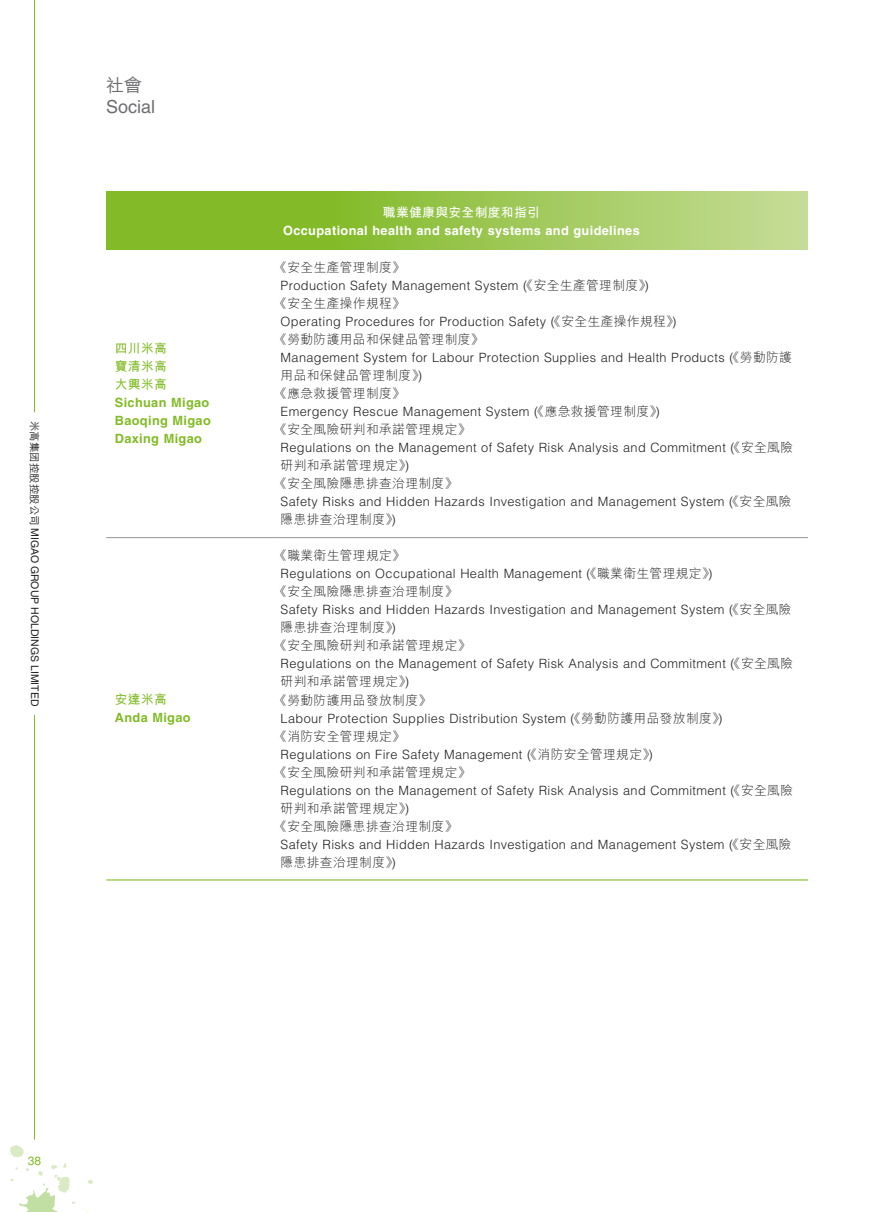
<style>
.page{position:relative;width:893px;height:1212px;background:#fff}
.page>*{position:absolute;margin:0;border:0;box-sizing:border-box;transform-origin:0 0}
.t1{font:18px "Helvetica LT Std";color:#6c6d70}
.t2{font:500 18px "M Hei HK";color:#6c6d70}
.t3{font:300 12.75px "Helvetica LT Std";letter-spacing:.03em;color:#231f20}
.t4{font:300 12.75px/18px "M Hei HK";letter-spacing:.03em;color:#231f20}
.t5{font:700 12.75px "Helvetica LT Std";letter-spacing:.03em;color:#fff}
.t6{font:700 12.75px/18px "Helvetica LT Std";letter-spacing:.03em;color:#82bb27;text-align:justify}
.t7{font:700 12.75px/18px "M Hei HK";letter-spacing:.03em;color:#82bb27;text-align:justify}
.t8{font:700 12.75px "M Hei HK";letter-spacing:.03em;color:#fff}
.t9{font:12px "Helvetica LT Std";color:#82bb27}
.t10{font:10.5px "Helvetica LT Std";color:#231f20}
.s1{font-family:"M Hei HK";font-weight:500}
.s2{font-family:"M Hei HK"}
.s3{font-family:"Helvetica LT Std"}
</style>
<div class="page">
<svg style="left:88px;top:1180px;width:5px;height:4px"></svg>
<svg style="left:8px;top:1145px;width:68px;height:67px"></svg>
<hr style="left:34px;top:0;width:1px;height:412px;background:#82bb27">
<hr style="left:34px;top:715px;width:1px;height:425px;background:#82bb27">
<svg style="left:106px;top:191px;width:702px;height:58px;background:#99c64f"></svg>
<hr style="left:106px;top:537px;width:166px;height:1px;background:#939598">
<hr style="left:272px;top:537px;width:536px;height:1px;background:#939598">
<hr style="left:106px;top:879px;width:166px;height:1px;background:#82bb27">
<hr style="left:272px;top:879px;width:536px;height:1px;background:#82bb27">
<h1 class="t2" style="left:106px;top:72px;width:37px">社會</h1>
<h1 class="t1" style="left:106px;top:96px;width:51px">Social</h1>
<p class="t10" style="left:41px;top:421px;width:287px;rotate:90deg"><span class="s1">米高集团控股控股公司</span> MIGAO GROUP HOLDINGS LIMITED</p>
<p class="t7" style="left:115px;top:338px;width:54px">四川米高寶清米高大興米高</p>
<p class="t6" style="left:115px;top:393px;width:98px">Sichuan Migao Baoqing Migao Daxing Migao</p>
<p class="t7" style="left:115px;top:690px;width:54px">安達米高</p>
<p class="t6" style="left:115px;top:709px;width:77px">Anda Migao</p>
<p class="t8" style="left:383px;top:203px;width:158px">職業健康與安全制度和指引</p>
<p class="t5" style="left:283px;top:223px;width:358px">Occupational health and safety systems and guidelines</p>
<p class="t4" style="left:274px;top:258px;width:132px">《安全生產管理制度》</p>
<p class="t3" style="left:281px;top:278px;width:372px">Production Safety Management System (<span class="s2">《安全生產管理制度》</span>)</p>
<p class="t4" style="left:274px;top:294px;width:132px">《安全生產操作規程》</p>
<p class="t3" style="left:281px;top:314px;width:400px">Operating Procedures for Production Safety (<span class="s2">《安全生產操作規程》</span>)</p>
<p class="t4" style="left:274px;top:330px;width:211px">《勞動防護用品和保健品管理制度》</p>
<p class="t3" style="left:281px;top:350px;width:513px">Management System for Labour Protection Supplies and Health Products (<span class="s2">《勞動防護</span></p>
<p class="t4" style="left:274px;top:366px;width:152px;text-indent:6px">用品和保健品管理制度》<span class="s3">)</span>《應急救援管理制度》</p>
<p class="t3" style="left:281px;top:404px;width:383px">Emergency Rescue Management System (<span class="s2">《應急救援管理制度》</span>)</p>
<p class="t4" style="left:274px;top:420px;width:198px">《安全風險研判和承諾管理規定》</p>
<p class="t3" style="left:281px;top:440px;width:514px">Regulations on the Management of Safety Risk Analysis and Commitment (<span class="s2">《安全風險</span></p>
<p class="t4" style="left:274px;top:456px;width:185px;text-indent:6px">研判和承諾管理規定》<span class="s3">)<br></span>《安全風險隱患排查治理制度》</p>
<p class="t3" style="left:281px;top:494px;width:512px">Safety Risks and Hidden Hazards Investigation and Management System (<span class="s2">《安全風險</span></p>
<p class="t4" style="left:281px;top:510px;width:119px">隱患排查治理制度》<span class="s3">)</span></p>
<p class="t4" style="left:274px;top:547px;width:132px">《職業衛生管理規定》</p>
<p class="t3" style="left:281px;top:566px;width:436px">Regulations on Occupational Health Management (<span class="s2">《職業衛生管理規定》</span>)</p>
<p class="t4" style="left:274px;top:583px;width:185px">《安全風險隱患排查治理制度》</p>
<p class="t3" style="left:281px;top:602px;width:512px">Safety Risks and Hidden Hazards Investigation and Management System (<span class="s2">《安全風險</span></p>
<p class="t4" style="left:274px;top:619px;width:198px;text-indent:6px">隱患排查治理制度》<span class="s3">)<br></span>《安全風險研判和承諾管理規定》</p>
<p class="t3" style="left:281px;top:656px;width:514px">Regulations on the Management of Safety Risk Analysis and Commitment (<span class="s2">《安全風險</span></p>
<p class="t4" style="left:274px;top:673px;width:158px;text-indent:6px">研判和承諾管理規定》<span class="s3">)<br></span>《勞動防護用品發放制度》</p>
<p class="t3" style="left:281px;top:710px;width:446px">Labour Protection Supplies Distribution System (<span class="s2">《勞動防護用品發放制度》</span>)</p>
<p class="t4" style="left:274px;top:727px;width:132px">《消防安全管理規定》</p>
<p class="t3" style="left:281px;top:746px;width:376px">Regulations on Fire Safety Management (<span class="s2">《消防安全管理規定》</span>)</p>
<p class="t4" style="left:274px;top:763px;width:198px">《安全風險研判和承諾管理規定》</p>
<p class="t3" style="left:281px;top:782px;width:514px">Regulations on the Management of Safety Risk Analysis and Commitment (<span class="s2">《安全風險</span></p>
<p class="t4" style="left:274px;top:799px;width:185px;text-indent:6px">研判和承諾管理規定》<span class="s3">)<br></span>《安全風險隱患排查治理制度》</p>
<p class="t3" style="left:281px;top:836px;width:512px">Safety Risks and Hidden Hazards Investigation and Management System (<span class="s2">《安全風險</span></p>
<p class="t4" style="left:281px;top:853px;width:119px">隱患排查治理制度》<span class="s3">)</span></p>
<p class="t9" style="left:28px;top:1154px;width:15px">38</p>
</div>
